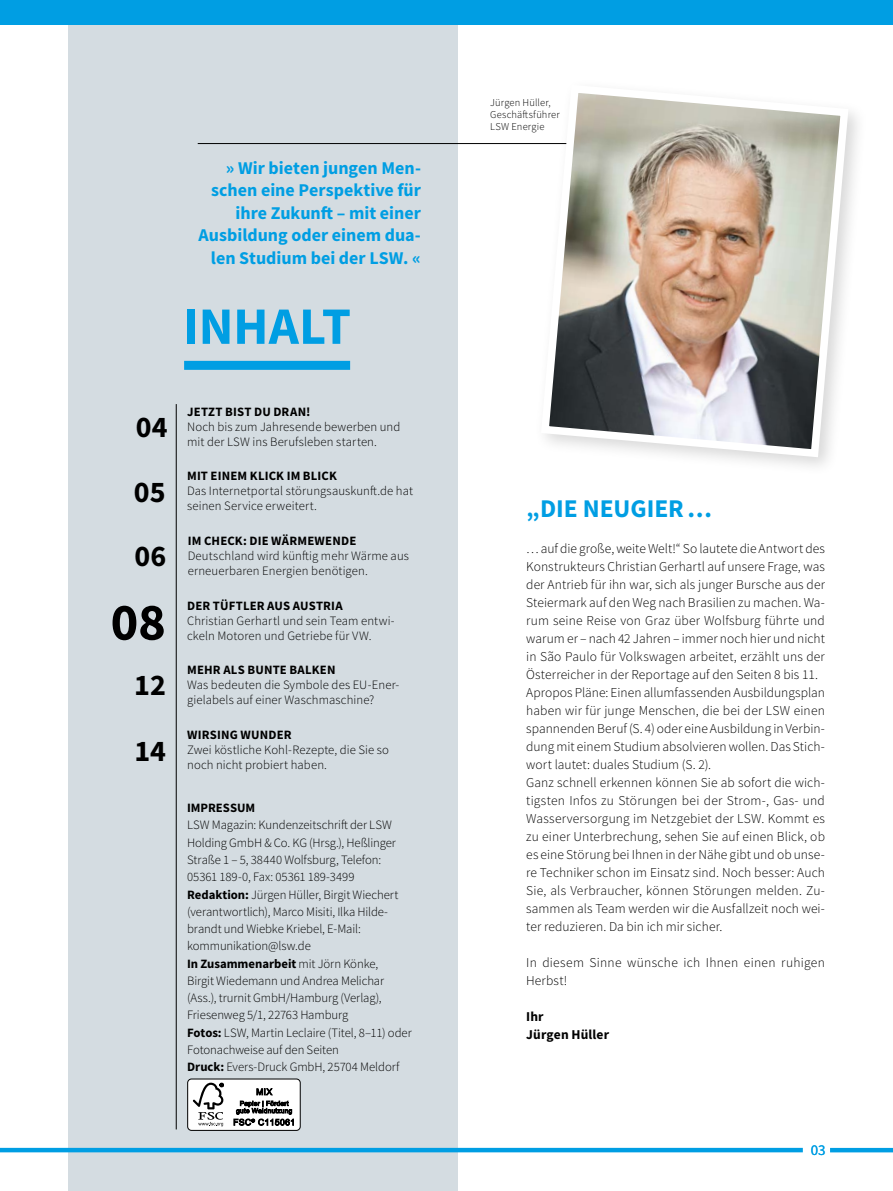
<style>
.page{position:relative;width:893px;height:1191px;background:#fff}
.page>*{position:absolute;margin:0;border:0;box-sizing:border-box;transform-origin:0 0}
.t1{font:700 52.5px "Source Sans Pro";letter-spacing:-.005em;color:#009ee3}
.t2{font:700 52.5px "Source Sans Pro";color:#000}
.t3{font:700 30px "Source Sans Pro";color:#000}
.t4{font:700 25.5px "Source Sans Pro";color:#009ee3}
.t5{font:700 18px/22.5px "Source Sans Pro";color:#009ee3;text-align:right}
.t6{font:15px "Source Sans Pro";color:#009ee3}
.t7{font:300 13.5px/18px "Source Sans Pro";letter-spacing:.005em;color:#000}
.t8{font:700 13.5px/18px "Source Sans Pro";letter-spacing:.01em;color:#000}
.t9{font:300 12.75px/17.2px "Source Sans Pro";color:#000}
.t10{font:700 12.75px "Source Sans Pro";letter-spacing:.015em;color:#000}
.t11{font:300 10.5px/12px "Source Sans Pro";letter-spacing:.015em;color:#000}
.s1{font-weight:700}
</style>
<div class="page">
<div style="left:830px;top:1147px;width:63px;height:5px;background:#009ee3"></div>
<div style="left:68px;top:0;width:389px;height:1191px;background:#d4dce1"></div>
<div style="left:0;top:0;width:893px;height:25px;background:#009ee3"></div>
<hr style="left:198px;top:143px;width:389px;height:1px;background:#000">
<hr style="left:176px;top:404px;width:1px;height:725px;background:#000">
<div style="left:184px;top:361px;width:166px;height:9px;background:#009ee3"></div>
<div style="left:533px;top:77px;width:335px;height:400px;background:#fff"></div>
<svg style="left:537px;top:93px;width:315px;height:368px"></svg>
<div style="left:188px;top:1079px;width:112px;height:51px;background:#fff;border-radius:4px"></div>
<div style="left:187px;top:1078px;width:114px;height:52px;border:1px solid #000;border-radius:4px"></div>
<svg style="left:193px;top:1082px;width:31px;height:44px"></svg>
<svg style="left:234px;top:1088px;width:60px;height:37px"></svg>
<div style="left:0;top:1147px;width:803px;height:5px;background:#009ee3"></div>
<h3 class="t5" style="left:199px;top:156px;width:224px">» Wir bieten jungen Men&shy;schen eine Perspektive für ihre Zukunft – mit einer<br>Ausbildung oder einem dua&shy;len Studium bei der LSW. «</h3>
<h1 class="t1" style="left:183px;top:291px;width:169px">INHALT</h1>
<h2 class="t3" style="left:136px;top:407px;width:34px">04</h2>
<h2 class="t3" style="left:134px;top:471px;width:33px">05</h2>
<h2 class="t3" style="left:134px;top:536px;width:33px">06</h2>
<h1 class="t2" style="left:111px;top:586px;width:57px">08</h1>
<h2 class="t3" style="left:134px;top:664px;width:33px">12</h2>
<h2 class="t3" style="left:134px;top:730px;width:33px">14</h2>
<p class="t10" style="left:187px;top:402px;width:125px">JETZT BIST DU DRAN!</p>
<p class="t9" style="left:187px;top:419px;width:215px;line-height:15px">Noch bis zum Jahresende bewerben und mit der LSW ins Berufsleben starten.</p>
<p class="t10" style="left:187px;top:467px;width:151px">MIT EINEM KLICK IM BLICK</p>
<p class="t9" style="left:187px;top:483px;width:227px;line-height:15px">Das Internetportal störungsauskunft.de hat seinen Service erweitert.</p>
<p class="t10" style="left:188px;top:532px;width:170px">IM CHECK: DIE WÄRMEWENDE</p>
<p class="t9" style="left:188px;top:548px;width:223px;line-height:15px">Deutschland wird künftig mehr Wärme aus erneuerbaren Energien benötigen.</p>
<p class="t10" style="left:187px;top:597px;width:157px">DER TÜFTLER AUS AUSTRIA</p>
<p class="t9" style="left:187px;top:613px;width:209px;line-height:15px">Christian Gerhartl und sein Team entwi&shy;ckeln Motoren und Getriebe für VW.</p>
<p class="t10" style="left:187px;top:661px;width:150px">MEHR ALS BUNTE BALKEN</p>
<p class="t9" style="left:187px;top:678px;width:214px;line-height:15px">Was bedeuten die Symbole des EU-Ener&shy;gielabels auf einer Waschmaschine?</p>
<p class="t10" style="left:187px;top:726px;width:106px">WIRSING WUNDER</p>
<p class="t9" style="left:187px;top:742px;width:204px;line-height:15px">Zwei köstliche Kohl-Rezepte, die Sie so noch nicht probiert haben.</p>
<p class="t10" style="left:187px;top:799px;width:70px">IMPRESSUM</p>
<p class="t9" style="left:187px;top:816px;width:226px">LSW Magazin: Kundenzeitschrift der LSW Holding GmbH &amp; Co. KG (Hrsg.), Heßlinger Straße 1 – 5, 38440 Wolfsburg, Telefon:<br>05361 189-0, Fax: 05361 189-3499<br><span class="s1">Redaktion:</span> Jürgen Hüller, Birgit Wiechert (verantwortlich), Marco Misiti, Ilka Hilde&shy;brandt und Wiebke Kriebel, E-Mail: kommunikation@lsw.de<br><span class="s1">In Zusammenarbeit</span> mit Jörn Könke,<br>Birgit Wiedemann und Andrea Melichar (Ass.), trurnit GmbH/Hamburg (Verlag), Friesenweg 5/1, 22763 Hamburg<br><span class="s1">Fotos:</span> LSW, Martin Leclaire (Titel, 8–11) oder Fotonachweise auf den Seiten<br><span class="s1">Druck:</span> Evers-Druck GmbH, 25704 Meldorf</p>
<p class="t11" style="left:490px;top:96px;width:71px">Jürgen Hüller,<br>Geschäftsführer<br>LSW Energie</p>
<h3 class="t4" style="left:526px;top:491px;width:187px">„DIE NEUGIER…</h3>
<p class="t7" style="left:526px;top:540px;width:300px">… auf die große, weite Welt!“ So lautete die Antwort des Konstrukteurs Christian Gerhartl auf unsere Frage, was der Antrieb für ihn war, sich als junger Bursche aus der Steiermark auf den Weg nach Brasilien zu machen. Wa&shy;rum seine Reise von Graz über Wolfsburg führte und warum er – nach 42 Jahren – immer noch hier und nicht in São Paulo für Volkswagen arbeitet, erzählt uns der Österreicher in der Reportage auf den Seiten 8 bis 11.<br>Apropos Pläne: Einen allumfassenden Ausbildungsplan haben wir für junge Menschen, die bei der LSW einen spannenden Beruf (S. 4) oder eine Ausbildung in Verbin&shy;dung mit einem Studium absolvieren wollen. Das Stich&shy;wort lautet: duales Studium (S. 2).<br>Ganz schnell erkennen können Sie ab sofort die wich&shy;tigsten Infos zu Störungen bei der Strom-, Gas- und Wasserversorgung im Netzgebiet der LSW. Kommt es zu einer Unterbrechung, sehen Sie auf einen Blick, ob es eine Störung bei Ihnen in der Nähe gibt und ob unse&shy;re Techniker schon im Einsatz sind. Noch besser: Auch Sie, als Verbraucher, können Störungen melden. Zu&shy;sammen als Team werden wir die Ausfallzeit noch wei&shy;ter reduzieren. Da bin ich mir sicher.</p>
<p class="t7" style="left:526px;top:953px;width:300px">In diesem Sinne wünsche ich Ihnen einen ruhigen<br>Herbst!</p>
<p class="t8" style="left:526px;top:1007px;width:84px">Ihr<br>Jürgen Hüller</p>
<p class="t6" style="left:811px;top:1140px;width:16px">03</p>
</div>
